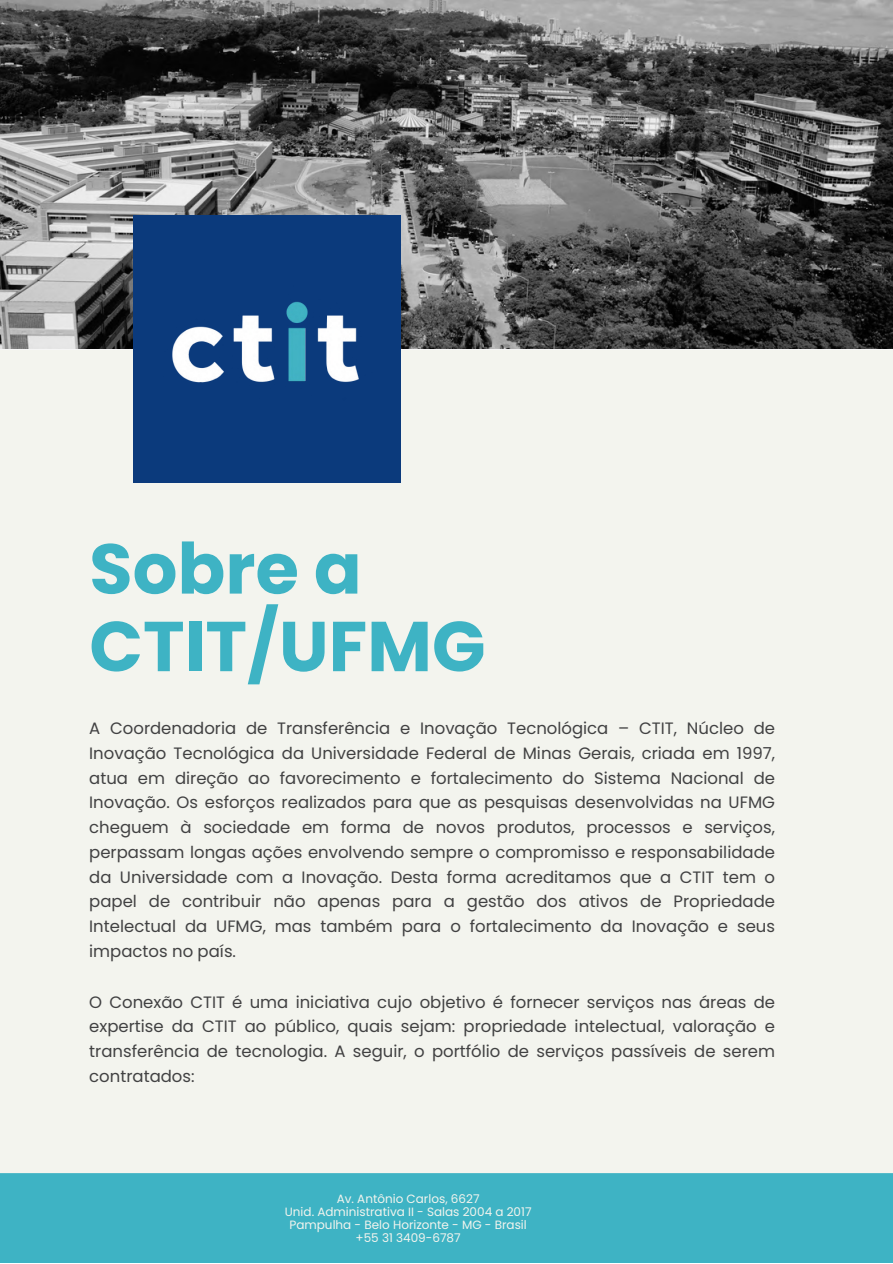
<style>
.page{position:relative;width:893px;height:1264px;background:#fff}
.page>*{position:absolute;margin:0;border:0;box-sizing:border-box;transform-origin:0 0}
.t1{font:700 70.5px "Poppins";color:#3eb3c4}
.t2{font:16.5px/24.8px "Poppins";color:#414142;text-align:justify}
.t3{font:12px "Poppins";color:#f3f4ee}
</style>
<div class="page">
<div style="left:0;top:0;width:892px;height:1262px;background:#f3f4ee"></div>
<img style="left:0;top:0;width:892px;height:349px">
<div style="left:133px;top:215px;width:268px;height:268px;background:#0b3a7c"></div>
<div style="left:0;top:1173px;width:892px;height:89px;background:#3eb3c4"></div>
<img style="left:172px;top:301px;width:187px;height:82px">
<p class="t1" style="left:89px;top:519px;width:274px">Sobre a</p>
<p class="t1" style="left:89px;top:597px;width:398px">CTIT/UFMG</p>
<p class="t2" style="left:89px;top:716px;width:687px">A Coordenadoria de Transferência e Inovação Tecnológica – CTIT, Núcleo de Inovação Tecnológica da Universidade Federal de Minas Gerais, criada em 1997, atua em direção ao favorecimento e fortalecimento do Sistema Nacional de Inovação. Os esforços realizados para que as pesquisas desenvolvidas na UFMG cheguem à sociedade em forma de novos produtos, processos e serviços, perpassam longas ações envolvendo sempre o compromisso e responsabilidade da Universidade com a Inovação. Desta forma acreditamos que a CTIT tem o papel de contribuir não apenas para a gestão dos ativos de Propriedade Intelectual da UFMG, mas também para o fortalecimento da Inovação e seus impactos no país.</p>
<p class="t2" style="left:89px;top:989px;width:687px">O Conexão CTIT é uma iniciativa cujo objetivo é fornecer serviços nas áreas de expertise da CTIT ao público, quais sejam: propriedade intelectual, valoração e transferência de tecnologia. A seguir, o portfólio de serviços passíveis de serem contratados:</p>
<p class="t3" style="left:337px;top:1190px;width:144px">Av. Antônio Carlos, 6627</p>
<p class="t3" style="left:285px;top:1203px;width:248px">Unid. Administrativa II - Salas 2004 a 2017</p>
<p class="t3" style="left:289px;top:1216px;width:239px">Pampulha - Belo Horizonte - MG - Brasil</p>
<p class="t3" style="left:355px;top:1229px;width:107px">+55 31 3409-6787</p>
</div>
